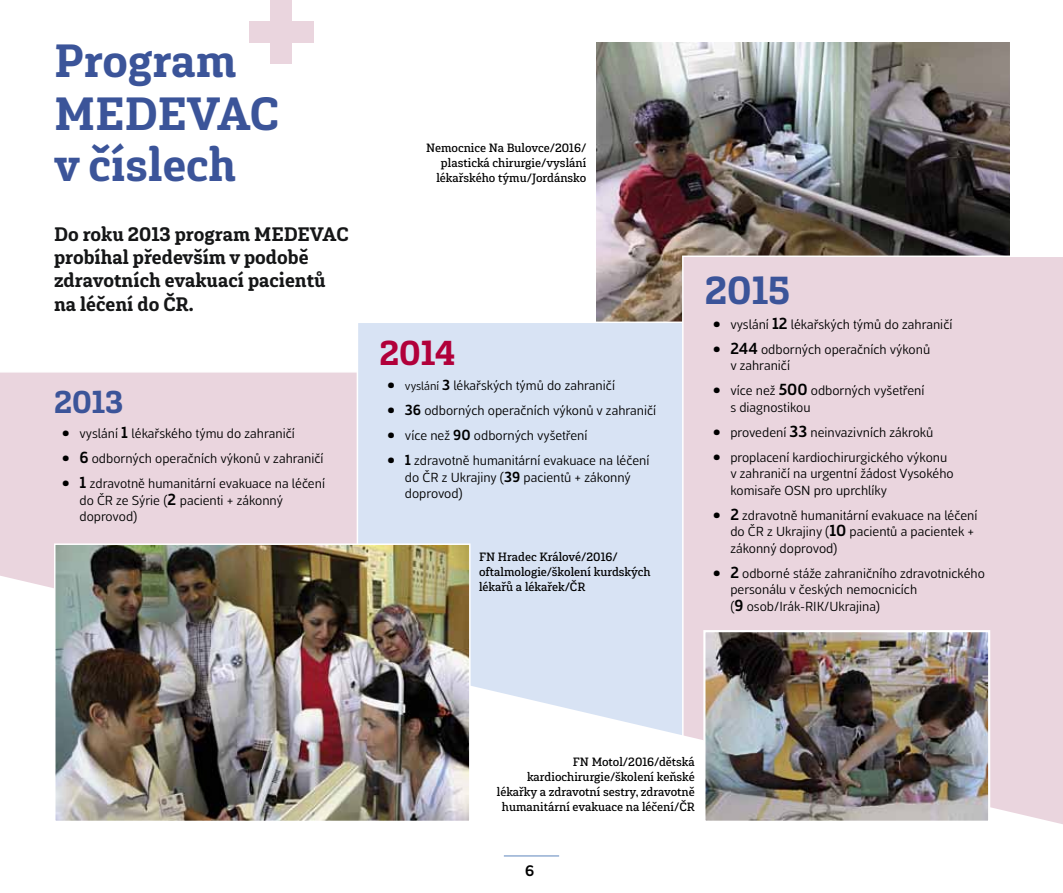
<style>
.page{position:relative;width:1063px;height:893px;background:#fff}
.page>*{position:absolute;margin:0;border:0;box-sizing:border-box;transform-origin:0 0}
.t1{font:900 46.5px/52.1px "Gaspo Slab";color:#3b5499}
.t2{font:900 39px "Gaspo Slab";color:#3b5499}
.t3{font:900 34.5px "Gaspo Slab";color:#b1003a}
.t4{font:900 31.5px "Gaspo Slab";color:#3b5499}
.t5{font:900 19.5px/23.4px "Gaspo Slab";color:#151617}
.t6{font:700 15px "Asterisk Sans Pro";color:#000}
.t7{font:13.5px/16.5px "Mestre";color:#000}
.t8{font:500 12px/15px "Gaspo Slab";color:#000;text-align:right}
.s1{font-weight:900}
.s2{font-weight:700;font-size:16.5px}
.s3{font-size:12px}
.s4{font-weight:700;font-size:15px}
</style>
<div class="page">
<img style="left:596px;top:43px;width:413px;height:278px">
<div style="left:0;top:372px;width:356px;height:204px;background:#ead5de"></div>
<div style="left:356px;top:321px;width:325px;height:255px;background:#d8e3f4"></div>
<div style="left:681px;top:255px;width:382px;height:321px;background:#ead5de"></div>
<svg style="left:3px;top:576px;width:1060px;height:281px"></svg>
<hr style="left:504px;top:855px;width:55px;height:1px;background:#5e85bc">
<img style="left:53px;top:543px;width:418px;height:280px">
<div style="left:250px;top:21px;width:21px;height:21px;background:#ead5de"></div>
<div style="left:292px;top:21px;width:21px;height:21px;background:#ead5de"></div>
<div style="left:271px;top:38px;width:21px;height:25px;background:#ead5de"></div>
<div style="left:271px;top:13px;width:21px;height:25px;background:#ead5de"></div>
<div style="left:271px;top:0;width:21px;height:13px;background:#ead5de"></div>
<img style="left:702px;top:629px;width:289px;height:195px">
<h1 class="t1" style="left:54px;top:36px;width:226px">Program<br>MEDEVAC v číslech</h1>
<h3 class="t5" style="left:54px;top:222px;width:296px">Do roku 2013 program MEDEVAC probíhal především v podobě zdravotních evakuací pacientů na léčení do ČR.</h3>
<h3 class="t4" style="left:54px;top:381px;width:71px">2013</h3>
<p class="t7" style="left:63px;top:424px;width:234px"><span class="s1">•</span> vyslání <span class="s2">1</span> lékařského týmu do zahraničí</p>
<p class="t7" style="left:63px;top:449px;width:263px"><span class="s1">•</span> <span class="s2">6</span> odborných operačních výkonů v zahraničí</p>
<p class="t7" style="left:80px;top:474px;width:247px;text-indent:-17px"><span class="s1">•</span> <span class="s2">1</span> zdravotně humanitární evakuace na léčení do ČR ze Sýrie (<span class="s2">2</span> pacienti + zákonný doprovod)</p>
<p class="t8" style="left:426px;top:140px;width:162px">Nemocnice Na Bulovce/2016/ plastická chirurgie/vyslání lékařského týmu/Jordánsko</p>
<h3 class="t3" style="left:379px;top:330px;width:78px">2014</h3>
<p class="t7" style="left:388px;top:376px;width:229px"><span class="s1">•</span> <span class="s3">vyslání</span> <span class="s4">3</span> lékařských týmů do zahraničí</p>
<p class="t7" style="left:388px;top:402px;width:270px"><span class="s1">•</span> <span class="s4">36</span> odborných operačních výkonů v zahraničí</p>
<p class="t7" style="left:388px;top:427px;width:201px"><span class="s1">•</span> více než <span class="s4">90</span> odborných vyšetření</p>
<p class="t7" style="left:405px;top:452px;width:246px;text-indent:-17px"><span class="s1">•</span> <span class="s4">1</span> zdravotně humanitární evakuace na léčení do ČR z Ukrajiny (<span class="s4">39</span> pacientů + zákonný doprovod)</p>
<p class="t8" style="left:479px;top:549px;width:173px;text-align:left">FN Hradec Králové/2016/ oftalmologie/školení kurdských lékařů a lékařek/ČR</p>
<h2 class="t2" style="left:705px;top:264px;width:87px">2015</h2>
<p class="t7" style="left:713px;top:315px;width:241px"><span class="s1">•</span> vyslání <span class="s2">12</span> lékařských týmů do zahraničí</p>
<p class="t7" style="left:730px;top:340px;width:201px;text-indent:-17px"><span class="s1">•</span> <span class="s2">244</span> odborných operačních výkonů v zahraničí</p>
<p class="t7" style="left:730px;top:381px;width:196px;text-indent:-17px"><span class="s1">•</span> více než <span class="s2">500</span> odborných vyšetření s diagnostikou</p>
<p class="t7" style="left:713px;top:423px;width:222px"><span class="s1">•</span> provedení <span class="s2">33</span> neinvazivních zákroků</p>
<p class="t7" style="left:730px;top:448px;width:225px;text-indent:-17px"><span class="s1">•</span> proplacení kardiochirurgického výkonu v zahraničí na urgentní žádost Vysokého komisaře OSN pro uprchlíky</p>
<p class="t7" style="left:730px;top:506px;width:249px;text-indent:-17px"><span class="s1">•</span> <span class="s2">2</span> zdravotně humanitární evakuace na léčení do ČR z Ukrajiny (<span class="s2">10</span> pacientů a pacientek + zákonný doprovod)</p>
<p class="t7" style="left:730px;top:564px;width:256px;text-indent:-17px"><span class="s1">•</span> <span class="s2">2</span> odborné stáže zahraničního zdravotnického personálu v českých nemocnicích<br>(<span class="s2">9</span> osob/Irák-RIK/Ukrajina)</p>
<p class="t8" style="left:497px;top:754px;width:200px">FN Motol/2016/dětská kardiochirurgie/školení keňské lékařky a zdravotní sestry, zdravotně humanitární evakuace na léčení/ČR</p>
<p class="t6" style="left:525px;top:861px;width:11px">6</p>
</div>
